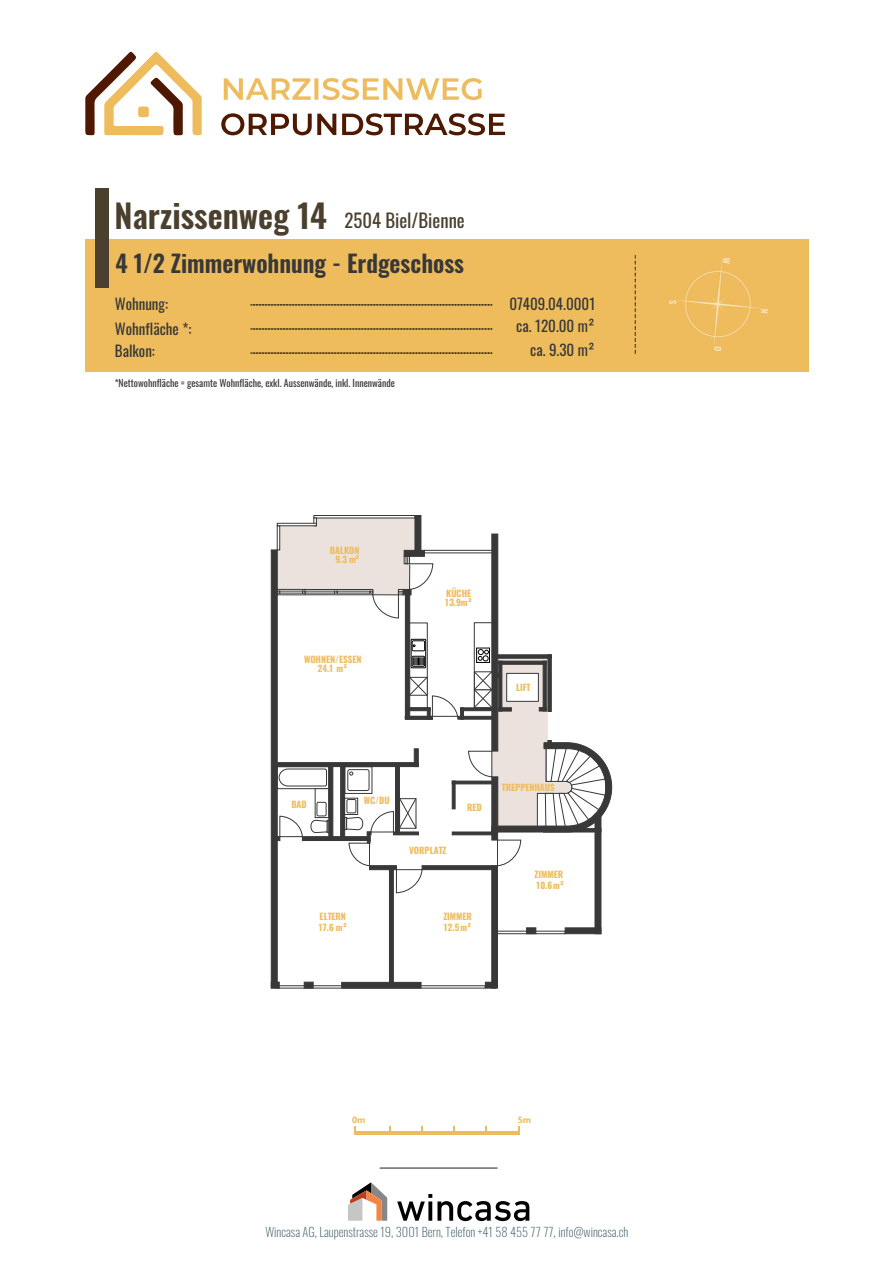
<style>
.page{position:relative;width:894px;height:1263px;background:#fff}
.page>*{position:absolute;margin:0;border:0;box-sizing:border-box;transform-origin:0 0}
.t1{font:600 23.85px "Oswald";color:#383838}
.t2{font:18.75px "Oswald";color:#4b402d}
.t3{font:15px/22.2px "Oswald";color:#383838;text-align:center}
.t4{font:200 12.45px "Oswald";color:#3f5e6b}
.t5{font:9.75px "Oswald";color:#383838}
.t6{font:700 9px/9px "Oswald";color:#eebc5c}
.t7{font:700 9px "Gadugi";color:#eebc5c}
.s1{font-weight:600;font-size:32.55px}
</style>
<div class="page">
<svg style="left:85px;top:51px;width:117px;height:85px"></svg>
<div style="left:138px;top:107px;width:11px;height:10px;background:#eebc5c;border-radius:50%"></div>
<svg style="left:224px;top:78px;width:86px;height:22px"></svg>
<svg style="left:314px;top:78px;width:4px;height:22px"></svg>
<svg style="left:322px;top:78px;width:159px;height:22px"></svg>
<svg style="left:221px;top:113px;width:115px;height:22px"></svg>
<svg style="left:342px;top:113px;width:163px;height:22px"></svg>
<div style="left:85px;top:239px;width:723px;height:133px;background:#eebc5c"></div>
<div style="left:95px;top:188px;width:13px;height:99px;background:#4b402d"></div>
<svg style="left:634px;top:255px;width:1px;height:99px"></svg>
<img style="left:669px;top:259px;width:98px;height:91px">
<svg style="left:251px;top:353px;width:241px;height:1px"></svg>
<svg style="left:251px;top:329px;width:241px;height:1px"></svg>
<svg style="left:251px;top:305px;width:241px;height:1px"></svg>
<hr style="left:354px;top:1132px;width:165px;height:3px;background:#eebc5c">
<svg style="left:348px;top:1182px;width:39px;height:39px"></svg>
<svg style="left:397px;top:1194px;width:132px;height:27px"></svg>
<hr style="left:380px;top:1168px;width:117px;height:1px;background:#211e28">
<svg style="left:277px;top:515px;width:325px;height:473px"></svg>
<div style="left:474px;top:623px;width:19px;height:85px;background:#fff;border:1px solid #383838"></div>
<div style="left:408px;top:623px;width:19px;height:85px;background:#fff;border:1px solid #383838"></div>
<svg style="left:277px;top:767px;width:51px;height:22px"></svg>
<svg style="left:279px;top:769px;width:47px;height:17px"></svg>
<svg style="left:311px;top:820px;width:17px;height:13px"></svg>
<svg style="left:315px;top:789px;width:13px;height:29px"></svg>
<div style="left:317px;top:802px;width:9px;height:14px;background:#fff;border:1px solid #383838;border-radius:2px"></div>
<hr style="left:276px;top:986px;width:209px;height:2px;background:#fff">
<div style="left:494px;top:931px;width:71px;height:3px;background:#fff;border:1px solid #383838"></div>
<div style="left:424px;top:550px;width:69px;height:3px;background:#fff;border:1px solid #383838"></div>
<svg style="left:491px;top:534px;width:6px;height:108px"></svg>
<svg style="left:594px;top:893px;width:6px;height:35px"></svg>
<div style="left:271px;top:550px;width:6px;height:438px;background:#383838;border:1px solid #383838"></div>
<hr style="left:405px;top:589px;width:4px;height:129px;background:#383838">
<div style="left:314px;top:515px;width:101px;height:3px;background:#fff;border:1px solid #383838"></div>
<div style="left:415px;top:515px;width:6px;height:40px;background:#383838"></div>
<div style="left:271px;top:982px;width:8px;height:6px;background:#383838"></div>
<div style="left:304px;top:982px;width:9px;height:6px;background:#383838"></div>
<div style="left:341px;top:982px;width:80px;height:6px;background:#383838"></div>
<div style="left:485px;top:982px;width:10px;height:6px;background:#383838;border:1px solid #383838"></div>
<svg style="left:491px;top:893px;width:6px;height:95px"></svg>
<hr style="left:275px;top:763px;width:143px;height:4px;background:#383838">
<svg style="left:328px;top:763px;width:5px;height:74px"></svg>
<svg style="left:340px;top:764px;width:4px;height:73px"></svg>
<hr style="left:302px;top:837px;width:68px;height:3px;background:#383838">
<hr style="left:389px;top:866px;width:4px;height:119px;background:#383838">
<div style="left:565px;top:928px;width:35px;height:6px;background:#383838;border:1px solid #383838"></div>
<div style="left:526px;top:928px;width:9px;height:6px;background:#383838"></div>
<svg style="left:275px;top:816px;width:27px;height:25px"></svg>
<div style="left:411px;top:639px;width:14px;height:29px;border:1px solid #000"></div>
<div style="left:412px;top:641px;width:12px;height:10px;border:1px solid #000"></div>
<svg style="left:344px;top:642px;width:269px;height:251px"></svg>
<svg style="left:274px;top:518px;width:158px;height:100px"></svg>
<h2 class="t2" style="left:114px;top:206px;width:351px"><span class="s1">Narzissenweg 14</span> 2504 Biel/Bienne</h2>
<h1 class="t1" style="left:115px;top:245px;width:350px">4 1/2 Zimmerwohnung - Erdgeschoss</h1>
<h3 class="t3" style="left:115px;top:292px;width:55px">Wohnung:</h3>
<h3 class="t3" style="left:115px;top:317px;width:78px">Wohnfläche *:</h3>
<h3 class="t3" style="left:509px;top:292px;width:87px">07409.04.0001 ca. 120.00 m²</h3>
<h3 class="t3" style="left:115px;top:339px;width:42px">Balkon:</h3>
<h3 class="t3" style="left:530px;top:338px;width:66px">ca. 9.30 m²</h3>
<p class="t5" style="left:115px;top:376px;width:281px">*Nettowohnfläche = gesamte Wohnfläche, exkl. Aussenwände, inkl. Innenwände</p>
<p class="t6" style="left:330px;top:545px;width:31px;text-align:right">BALKON<br>9.3 m²</p>
<p class="t6" style="left:304px;top:655px;width:59px;text-align:center">WOHNEN/ESSEN<br>24.1 m²</p>
<p class="t6" style="left:445px;top:589px;width:28px">KÜCHE<br>13.9m²</p>
<p class="t6" style="left:516px;top:682px;width:16px">LIFT</p>
<p class="t6" style="left:291px;top:799px;width:17px">BAD</p>
<p class="t6" style="left:364px;top:796px;width:27px">WC/DU</p>
<p class="t6" style="left:409px;top:846px;width:39px">VORPLATZ</p>
<p class="t6" style="left:467px;top:803px;width:16px">RED</p>
<p class="t6" style="left:318px;top:910px;width:30px;line-height:10.9px">ELTERN<br>17.6 m²</p>
<p class="t6" style="left:443px;top:910px;width:30px;line-height:10.9px">ZIMMER<br>12.5m²</p>
<p class="t6" style="left:502px;top:782px;width:54px">TREPPENHAUS</p>
<p class="t6" style="left:534px;top:869px;width:31px;line-height:10.9px">ZIMMER<br>10.6m²</p>
<p class="t7" style="left:352px;top:1116px;width:15px">0m</p>
<p class="t7" style="left:517px;top:1116px;width:15px">5m</p>
<h3 class="t4" style="left:265px;top:1222px;width:364px">Wincasa AG, Laupenstrasse 19, 3001 Bern, Telefon +41 58 455 77 77, info@wincasa.ch</h3>
</div>
